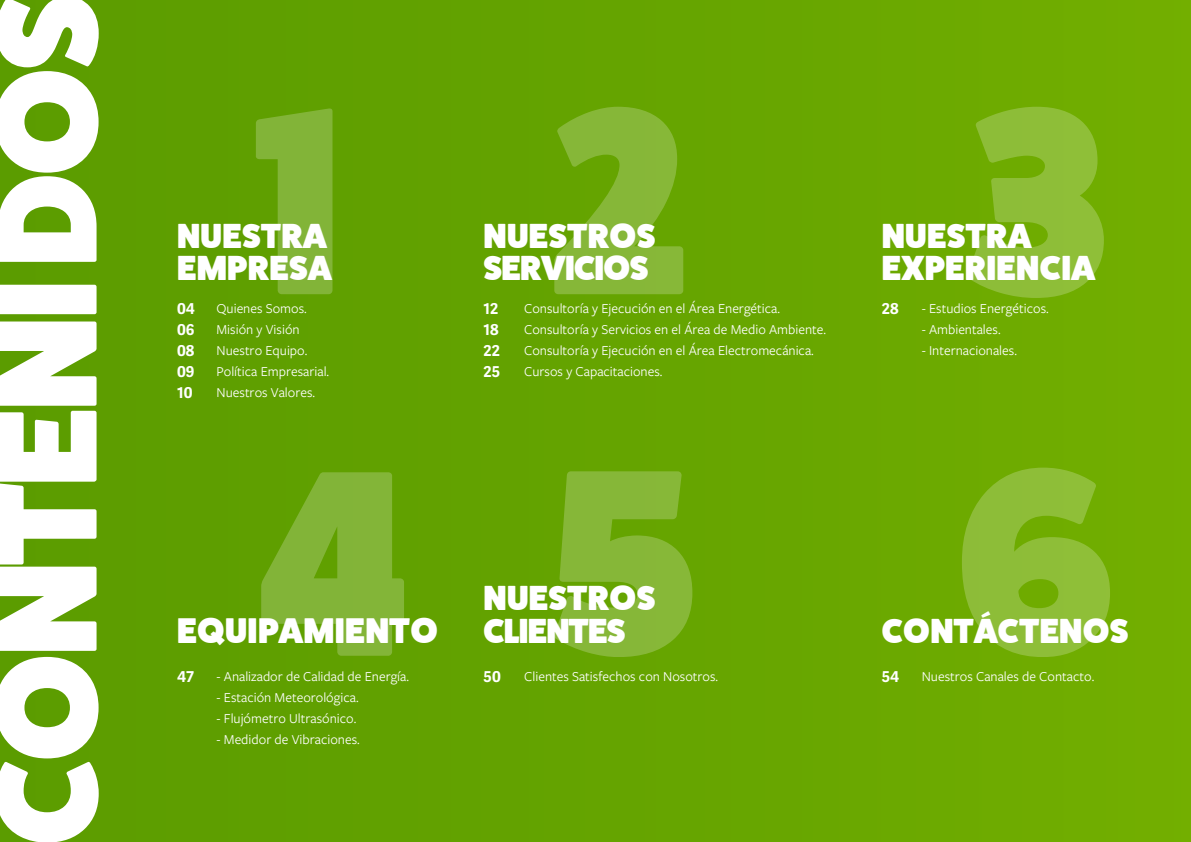
<style>
.page{position:relative;width:1191px;height:842px;background:#fff}
.page>*{position:absolute;margin:0;border:0;box-sizing:border-box;transform-origin:0 0}
.t1{font:800 265.9px/361.5px "Fat Frank";color:#fff}
.t2{font:800 263.1px "Fat Frank";color:#fff}
.t3{font:800 143px "Fat Frank";letter-spacing:-.02em;color:#fff}
.t4{font:800 36px "Fat Frank";letter-spacing:.01em;color:#fff}
.t5{font:800 35.1px/31.8px "Fat Frank";letter-spacing:.01em;color:#fff}
.t6{font:800 35.1px/31.8px "Fat Frank";letter-spacing:-.02em;color:#fff}
.t7{font:700 15px/21px "Adelle Sans EXT";letter-spacing:.01em;color:#fff;text-align:justify}
.t8{font:14.1px/21px "Freight Sans Pro";color:#fff}
.s1{font-size:263.1px}
</style>
<div class="page">
<img style="left:0;top:0;width:1191px;height:842px">
<h3 class="t3" style="left:-33px;top:845px;width:853px;rotate:-90deg">CONTENI DOS</h3>
<h1 class="t1" style="left:254px;top:24px;width:444px">1 2<br>4 <span class="s1">5</span></h1>
<h1 class="t1" style="left:957px;top:24px;width:153px">3</h1>
<h3 class="t5" style="left:177px;top:220px;width:156px">NUESTRA<br>EMPRESA</h3>
<h3 class="t6" style="left:483px;top:220px;width:174px">NUESTROS<br>SERVICIOS</h3>
<h3 class="t5" style="left:881px;top:220px;width:215px">NUESTRA<br>EXPERIENCIA</h3>
<p class="t7" style="left:177px;top:297px;width:19px">04<br>06<br>08<br>09<br>10</p>
<p class="t8" style="left:524px;top:298px;width:303px">Consultoría y Ejecución en el Área Energética.<br>Consultoría y Servicios en el Área de Medio Ambiente.<br>Consultoría y Ejecución en el Área Electromecánica.<br>Cursos y Capacitaciones.</p>
<p class="t7" style="left:483px;top:297px;width:18px">12<br>18<br>22<br>25</p>
<p class="t8" style="left:921px;top:298px;width:129px">- Estudios Energéticos.</p>
<p class="t7" style="left:881px;top:297px;width:18px">28</p>
<p class="t8" style="left:216px;top:298px;width:114px">Quienes Somos.<br>Misión y Visión<br>Nuestro Equipo.<br>Política Empresarial.<br>Nuestros Valores.</p>
<p class="t8" style="left:921px;top:319px;width:80px">- Ambientales.</p>
<p class="t8" style="left:921px;top:340px;width:97px">- Internacionales.</p>
<h2 class="t2" style="left:957px;top:415px;width:162px">6</h2>
<h3 class="t5" style="left:483px;top:581px;width:174px;line-height:33.1px">NUESTROS<br>CLIENTES</h3>
<h3 class="t5" style="left:881px;top:615px;width:248px">CONTÁCTENOS</h3>
<h3 class="t4" style="left:177px;top:610px;width:262px">EQUIPAMIENTO</h3>
<p class="t7" style="left:177px;top:664px;width:19px">47</p>
<p class="t7" style="left:483px;top:664px;width:19px">50</p>
<p class="t8" style="left:524px;top:665px;width:195px">Clientes Satisfechos con Nosotros.</p>
<p class="t7" style="left:881px;top:664px;width:19px">54</p>
<p class="t8" style="left:921px;top:665px;width:174px">Nuestros Canales de Contacto.</p>
<p class="t8" style="left:216px;top:665px;width:194px">- Analizador de Calidad de Energía.</p>
<p class="t8" style="left:216px;top:686px;width:144px">- Estación Meteorológica.</p>
<p class="t8" style="left:216px;top:707px;width:141px">- Flujómetro Ultrasónico.</p>
<p class="t8" style="left:216px;top:728px;width:145px">- Medidor de Vibraciones.</p>
</div>
